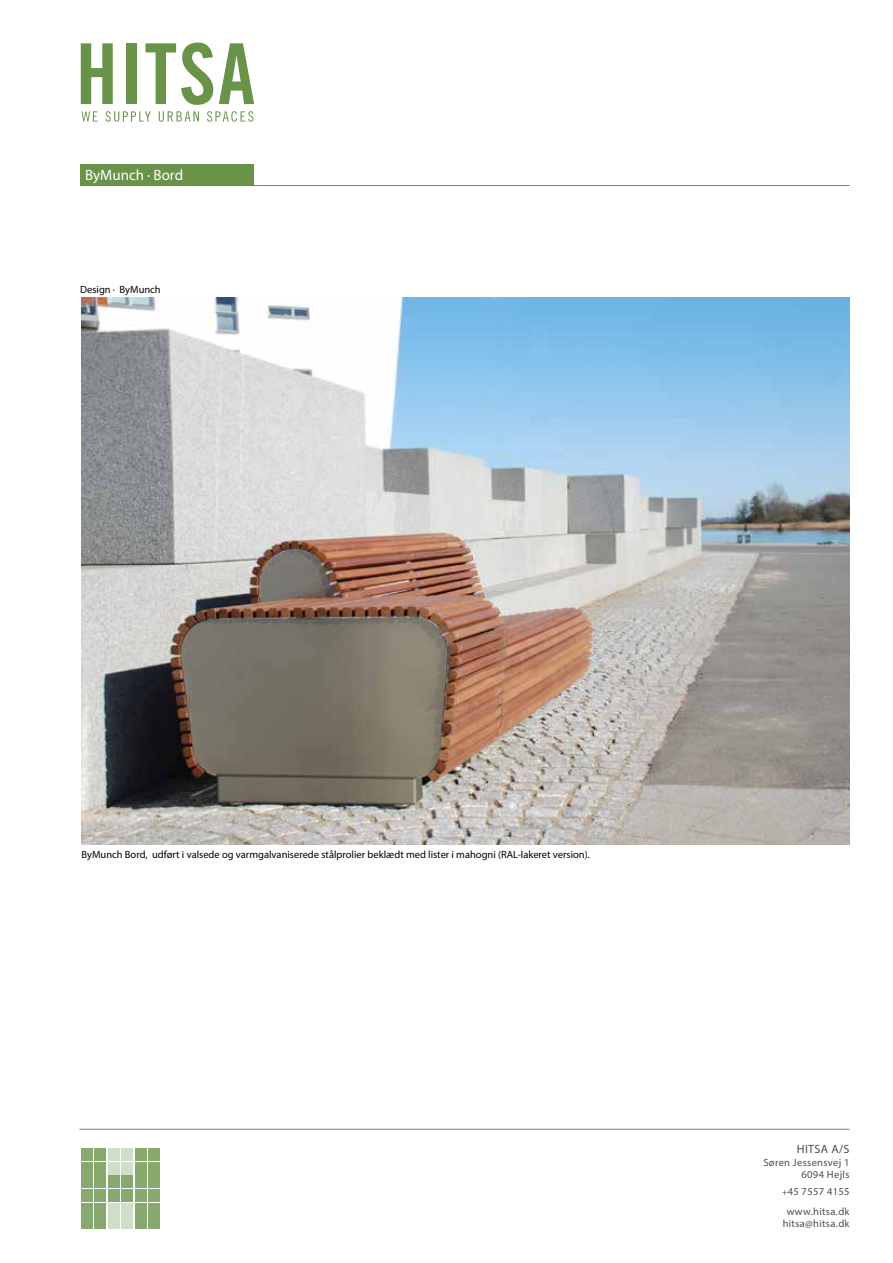
<style>
.page{position:relative;width:893px;height:1263px;background:#fff}
.page>*{position:absolute;margin:0;border:0;box-sizing:border-box;transform-origin:0 0}
.t1{font:15px "Myriad Pro";color:#fff}
.t2{font:12px "Myriad Pro";letter-spacing:.03em;color:#4d4d4f}
.t3{font:10.5px "Myriad Pro";color:#000}
.t4{font:10.5px/12.6px "Myriad Pro";letter-spacing:.03em;color:#4d4d4f;text-align:right}
.s1{font-size:9px}
</style>
<div class="page">
<div style="left:81px;top:164px;width:173px;height:21px;background:#699348"></div>
<hr style="left:81px;top:185px;width:768px;height:1px;background:#699348">
<hr style="left:80px;top:1129px;width:769px;height:1px;background:#699348">
<svg style="left:82px;top:111px;width:171px;height:11px"></svg>
<svg style="left:81px;top:43px;width:32px;height:61px"></svg>
<div style="left:126px;top:43px;width:10px;height:61px;background:#699348"></div>
<svg style="left:145px;top:43px;width:68px;height:62px"></svg>
<svg style="left:219px;top:43px;width:35px;height:61px"></svg>
<img style="left:81px;top:298px;width:768px;height:547px">
<svg style="left:81px;top:1148px;width:79px;height:81px;background:#a4bd90"></svg>
<h1 class="t1" style="left:85px;top:166px;width:100px">ByMunch · Bord</h1>
<p class="t3" style="left:80px;top:283px;width:82px">Design · ByMunch</p>
<p class="t3" style="left:81px;top:848px;width:510px">ByMunch Bord, udført i valsede og varmgalvaniserede stålprolier beklædt med lister i mahogni (RAL-lakeret version).</p>
<p class="t2" style="left:797px;top:1141px;width:54px">HITSA A/S</p>
<p class="t4" style="left:763px;top:1155px;width:88px">Søren Jessensvej 1<br>6094 Hejls</p>
<p class="t4" style="left:782px;top:1181px;width:69px;line-height:19.8px;text-align:center"><span class="s1">+</span>45 7557 4155 www.hitsa.dk</p>
<p class="t4" style="left:783px;top:1217px;width:68px">hitsa@hitsa.dk</p>
</div>
